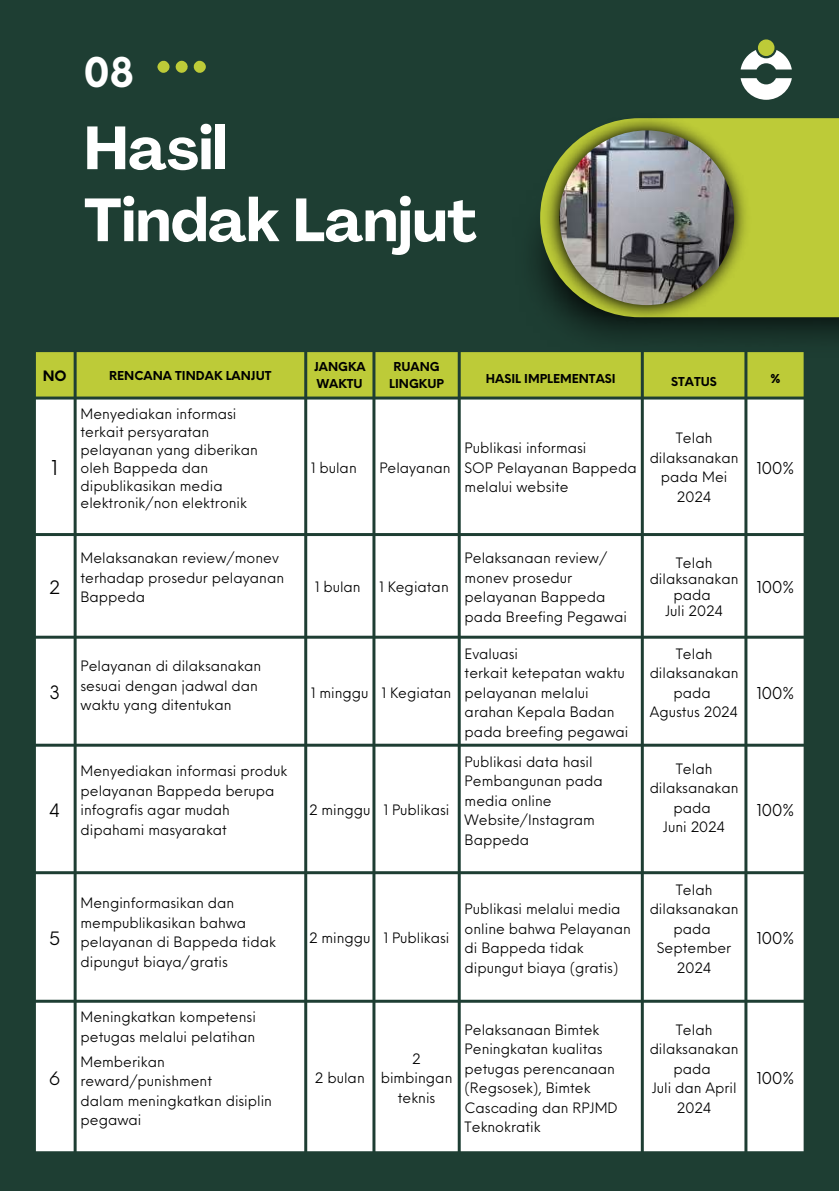
<style>
.page{position:relative;width:839px;height:1191px;background:#fff}
.page>*{position:absolute;margin:0;border:0;box-sizing:border-box;transform-origin:0 0}
.t1{font:700 60px/72px "Agrandir";color:#fff}
.t2{font:700 40px "Neue Einstellung";color:#fff}
.t3{font:20px "Neue Einstellung";color:#000}
.t4{font:18px "Neue Einstellung";color:#000}
.t5{font:16px "Neue Einstellung";color:#000}
.t6{font:14px/19.6px "Neue Einstellung";color:#000}
.t7{font:700 14px "Neue Einstellung";color:#000}
.t8{font:700 12px/16.6px "Neue Einstellung";color:#000}
</style>
<div class="page">
<div style="left:0;top:0;width:838px;height:1191px;background:#1e3e33"></div>
<svg style="left:157px;top:60px;width:48px;height:13px"></svg>
<img style="left:536px;top:239px;width:302px;height:120px">
<div style="left:540px;top:118px;width:298px;height:199px;background:#bdcb38"></div>
<img style="left:540px;top:118px;width:211px;height:206px">
<img style="left:559px;top:130px;width:175px;height:175px;border-radius:50%">
<svg style="left:740px;top:39px;width:51px;height:60px"></svg>
<svg style="left:36px;top:352px;width:767px;height:45px;background:#b7c637"></svg>
<div style="left:36px;top:400px;width:767px;height:751px;background:#fff"></div>
<h2 class="t2" style="left:84px;top:36px;width:51px">08</h2>
<h1 class="t1" style="left:84px;top:118px;width:395px">Hasil<br>Tindak Lanjut</h1>
<p class="t7" style="left:43px;top:363px;width:25px">NO</p>
<p class="t8" style="left:109px;top:366px;width:164px">RENCANA TINDAK LANJUT</p>
<p class="t8" style="left:314px;top:358px;width:53px">JANGKA<br>WAKTU</p>
<p class="t8" style="left:389px;top:358px;width:56px;text-align:center">RUANG<br>LINGKUP</p>
<p class="t8" style="left:486px;top:370px;width:131px">HASIL IMPLEMENTASI</p>
<p class="t8" style="left:671px;top:372px;width:47px">STATUS</p>
<p class="t8" style="left:770px;top:370px;width:12px">%</p>
<h3 class="t3" style="left:52px;top:450px;width:8px">1</h3>
<p class="t6" style="left:81px;top:404px;width:179px;line-height:17.8px">Menyediakan informasi terkait persyaratan pelayanan yang diberikan oleh Bappeda dan dipublikasikan media elektronik/non elektronik</p>
<p class="t6" style="left:311px;top:456px;width:47px">1 bulan</p>
<p class="t6" style="left:379px;top:456px;width:73px">Pelayanan</p>
<p class="t6" style="left:464px;top:437px;width:173px">Publikasi informasi<br>SOP Pelayanan Bappeda melalui website</p>
<p class="t6" style="left:649px;top:427px;width:90px;text-align:center">Telah dilaksanakan pada Mei<br>2024</p>
<p class="t5" style="left:756px;top:453px;width:39px">100%</p>
<p class="t4" style="left:49px;top:571px;width:13px">2</p>
<p class="t6" style="left:81px;top:547px;width:205px">Melaksanakan review/monev terhadap prosedur pelayanan<br>Bappeda</p>
<p class="t6" style="left:315px;top:576px;width:47px">1 bulan</p>
<p class="t6" style="left:379px;top:576px;width:71px">1 Kegiatan</p>
<p class="t6" style="left:464px;top:547px;width:164px">Pelaksanaan review/ monev prosedur pelayanan Bappeda pada Breefing Pegawai</p>
<p class="t6" style="left:649px;top:554px;width:90px;line-height:16px;text-align:center">Telah dilaksanakan pada<br>Juli 2024</p>
<p class="t5" style="left:756px;top:573px;width:39px">100%</p>
<p class="t4" style="left:49px;top:677px;width:12px">3</p>
<p class="t6" style="left:81px;top:655px;width:182px">Pelayanan di dilaksanakan sesuai dengan jadwal dan waktu yang ditentukan</p>
<p class="t6" style="left:311px;top:681px;width:142px">1 minggu 1 Kegiatan</p>
<p class="t6" style="left:464px;top:642px;width:165px">Evaluasi<br>terkait ketepatan waktu pelayanan melalui arahan Kepala Badan pada breefing pegawai</p>
<p class="t6" style="left:649px;top:642px;width:90px;text-align:center">Telah dilaksanakan pada<br>Agustus 2024</p>
<p class="t5" style="left:756px;top:678px;width:39px">100%</p>
<p class="t4" style="left:49px;top:795px;width:12px">4</p>
<p class="t6" style="left:81px;top:760px;width:208px">Menyediakan informasi produk pelayanan Bappeda berupa infografis agar mudah dipahami masyarakat</p>
<p class="t6" style="left:309px;top:799px;width:142px">2 minggu 1 Publikasi</p>
<p class="t6" style="left:464px;top:750px;width:140px">Publikasi data hasil<br>Pembangunan pada media online<br>Website/Instagram<br>Bappeda</p>
<p class="t6" style="left:649px;top:757px;width:90px;text-align:center">Telah dilaksanakan pada<br>Juni 2024</p>
<p class="t5" style="left:756px;top:796px;width:39px">100%</p>
<p class="t4" style="left:49px;top:923px;width:13px">5</p>
<p class="t6" style="left:81px;top:892px;width:197px">Menginformasikan dan mempublikasikan bahwa pelayanan di Bappeda tidak dipungut biaya/gratis</p>
<p class="t6" style="left:309px;top:927px;width:142px">2 minggu 1 Publikasi</p>
<p class="t6" style="left:464px;top:898px;width:168px">Publikasi melalui media online bahwa Pelayanan di Bappeda tidak dipungut biaya (gratis)</p>
<p class="t6" style="left:649px;top:878px;width:90px;text-align:center">Telah dilaksanakan pada<br>September<br>2024</p>
<p class="t5" style="left:756px;top:924px;width:39px">100%</p>
<p class="t4" style="left:49px;top:1063px;width:12px">6</p>
<p class="t6" style="left:81px;top:1006px;width:177px">Meningkatkan kompetensi petugas melalui pelatihan</p>
<p class="t6" style="left:81px;top:1050px;width:193px">Memberikan reward/punishment<br>dalam meningkatkan disiplin pegawai</p>
<p class="t6" style="left:315px;top:1067px;width:51px">2 bulan</p>
<p class="t6" style="left:381px;top:1048px;width:73px;text-align:center">2 bimbingan teknis</p>
<p class="t6" style="left:464px;top:1018px;width:155px">Pelaksanaan Bimtek<br>Peningkatan kualitas petugas perencanaan (Regsosek), Bimtek<br>Cascading dan RPJMD<br>Teknokratik</p>
<p class="t6" style="left:649px;top:1018px;width:90px;text-align:center">Telah dilaksanakan pada<br>Juli dan April<br>2024</p>
<p class="t5" style="left:756px;top:1064px;width:39px">100%</p>
</div>
